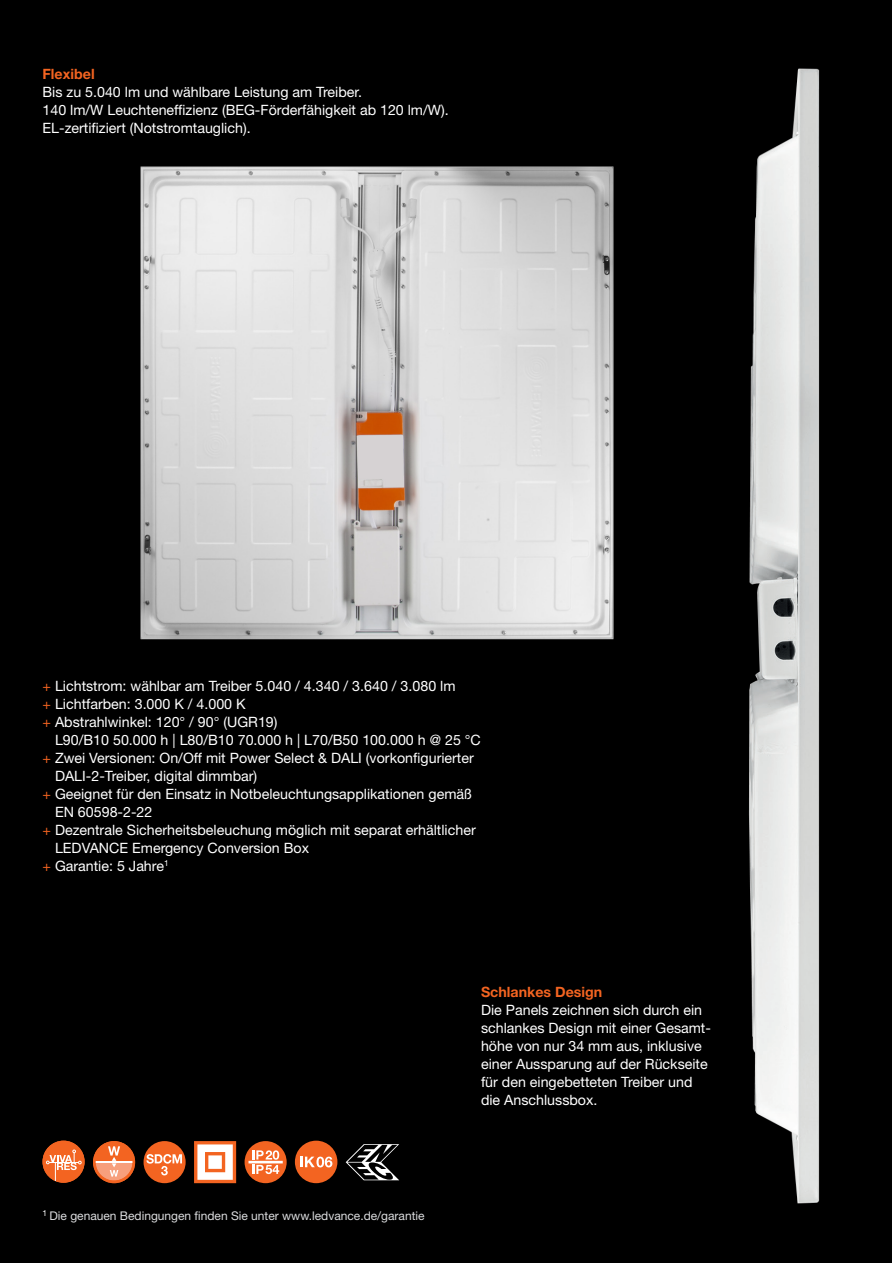
<style>
.page{position:relative;width:893px;height:1263px;background:#fff}
.page>*{position:absolute;margin:0;border:0;box-sizing:border-box;transform-origin:0 0}
.t1{font:14.25px/18px "Helvetica Neue LT Std";color:#fff}
.t2{font:700 14.25px "Helvetica Neue LT Std";color:#f36421}
.t3{font:12px "Helvetica Neue LT Std";color:#dcdddf}
.s1{color:#f36421}
</style>
<div class="page">
<div style="left:0;top:0;width:892px;height:1263px;background:#000"></div>
<svg style="left:346px;top:1144px;width:53px;height:36px"></svg>
<svg style="left:93px;top:1141px;width:42px;height:42px"></svg>
<div style="left:144px;top:1141px;width:42px;height:42px;background:#f36421;border-radius:50%"></div>
<svg style="left:146px;top:1154px;width:36px;height:21px"></svg>
<svg style="left:194px;top:1141px;width:42px;height:42px"></svg>
<div style="left:245px;top:1141px;width:42px;height:42px;background:#f36421;border-radius:50%"></div>
<hr style="left:248px;top:1161px;width:35px;height:2px;background:#fff">
<div style="left:43px;top:1141px;width:42px;height:42px;background:#f36421;border-radius:50%"></div>
<svg style="left:46px;top:1150px;width:35px;height:31px"></svg>
<img style="left:140px;top:166px;width:474px;height:474px">
<img style="left:749px;top:68px;width:71px;height:1136px">
<svg style="left:253px;top:1150px;width:26px;height:24px"></svg>
<div style="left:295px;top:1141px;width:42px;height:42px;background:#f36421;border-radius:50%"></div>
<svg style="left:301px;top:1156px;width:31px;height:11px"></svg>
<p class="t2" style="left:43px;top:65px;width:54px">Flexibel</p>
<p class="t1" style="left:43px;top:82px;width:408px">Bis zu 5.040 lm und wählbare Leistung am Treiber.<br>140 lm/W Leuchteneffizienz (BEG-Förderfähigkeit ab 120 lm/W).<br>EL-zertifiziert (Notstromtauglich).</p>
<p class="t1" style="left:43px;top:676px;width:415px"><span class="s1">+</span> Lichtstrom: wählbar am Treiber 5.040 / 4.340 / 3.640 / 3.080 lm <span class="s1">+</span> Lichtfarben: 3.000 K / 4.000 K<br><span class="s1">+</span> Abstrahlwinkel: 120° / 90° (UGR19)</p>
<p class="t1" style="left:55px;top:730px;width:427px">L90/B10 50.000 h | L80/B10 70.000 h | L70/B50 100.000 h @ 25 °C</p>
<p class="t1" style="left:43px;top:748px;width:433px"><span class="s1">+</span> Zwei Versionen: On/Off mit Power Select &amp; DALI (vorkonfigurierter</p>
<p class="t1" style="left:55px;top:766px;width:204px">DALI-2-Treiber, digital dimmbar)</p>
<p class="t1" style="left:43px;top:784px;width:431px"><span class="s1">+</span> Geeignet für den Einsatz in Notbeleuchtungsapplikationen gemäß</p>
<p class="t1" style="left:55px;top:802px;width:99px">EN 60598-2-22</p>
<p class="t1" style="left:43px;top:820px;width:435px"><span class="s1">+</span> Dezentrale Sicherheitsbeleuchung möglich mit separat erhältlicher</p>
<p class="t1" style="left:55px;top:838px;width:256px">LEDVANCE Emergency Conversion Box</p>
<p class="t1" style="left:43px;top:856px;width:128px"><span class="s1">+</span> Garantie: 5 Jahre<sup>1</sup></p>
<p class="t3" style="left:43px;top:1209px;width:384px"><sup>1</sup> Die genauen Bedingungen finden Sie unter www.ledvance.de/garantie</p>
<p class="t2" style="left:481px;top:983px;width:123px">Schlankes Design</p>
<p class="t1" style="left:481px;top:1000px;width:231px">Die Panels zeichnen sich durch ein schlankes Design mit einer Gesamt&shy;höhe von nur 34 mm aus, inklusive einer Aussparung auf der Rückseite für den eingebetteten Treiber und die Anschlussbox.</p>
</div>
